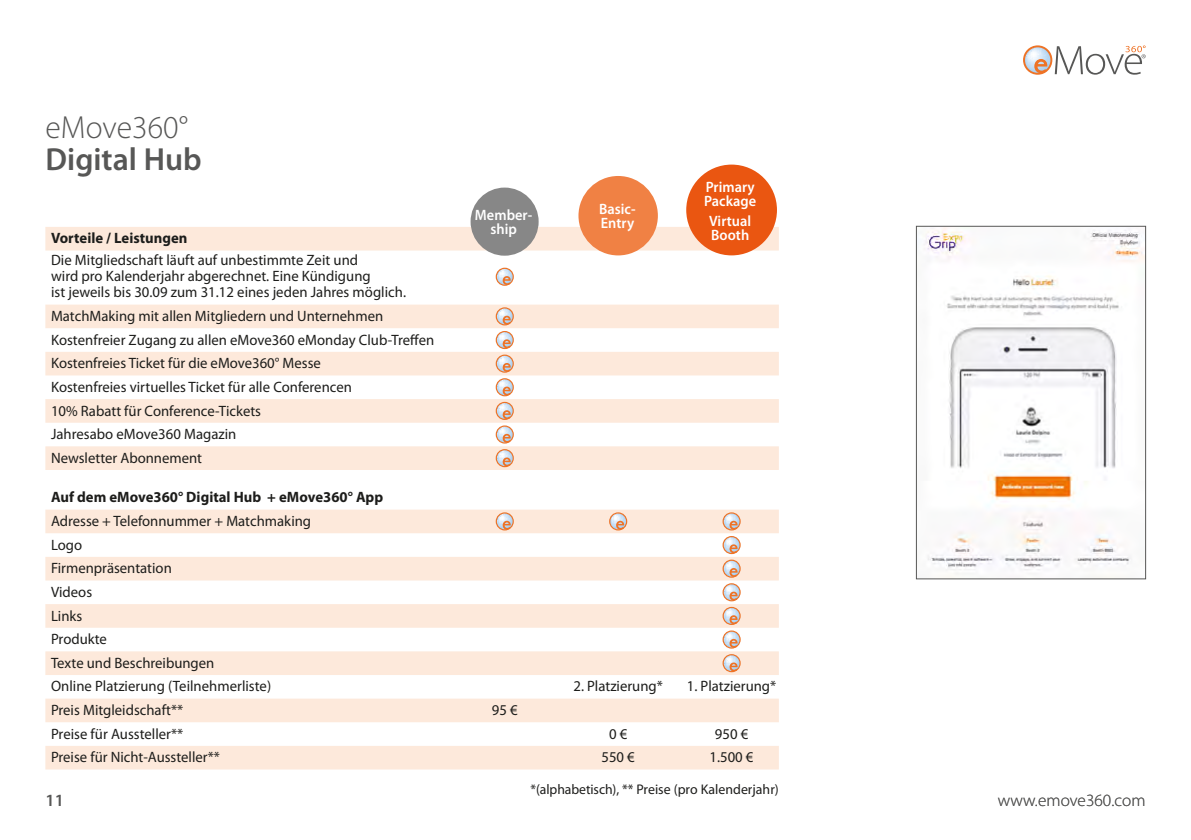
<style>
.page{position:relative;width:1191px;height:840px;background:#fff}
.page>*{position:absolute;margin:0;border:0;box-sizing:border-box;transform-origin:0 0}
.t1{font:600 32px "Myriad Pro";color:#575756}
.t2{font:300 32px "Myriad Pro";color:#575756}
.t3{font:300 17.2px "Myriad Pro";letter-spacing:.005em;color:#575756}
.t4{font:600 17.2px "Myriad Pro";color:#575756}
.t5{font:15px/23.6px "Myriad Pro";color:#1d1d1b}
.t6{font:700 15px "Myriad Pro";color:#1d1d1b}
.t7{font:600 15px/14px "Myriad Pro";color:#fff;scale:.96 1}
.t8{font:14px "Myriad Pro";color:#1d1d1b}
</style>
<div class="page">
<svg style="left:1023px;top:45px;width:122px;height:30px"></svg>
<img style="left:924px;top:228px;width:220px;height:349px">
<div style="left:916px;top:226px;width:230px;height:353px;border:1px solid #575756"></div>
<div style="left:45px;top:227px;width:734px;height:23px;background:#fde9db"></div>
<div style="left:45px;top:304px;width:734px;height:24px;background:#fde9db"></div>
<div style="left:45px;top:351px;width:734px;height:24px;background:#fde9db"></div>
<div style="left:45px;top:399px;width:734px;height:23px;background:#fde9db"></div>
<div style="left:45px;top:446px;width:734px;height:23px;background:#fde9db"></div>
<div style="left:45px;top:509px;width:734px;height:24px;background:#fde9db"></div>
<div style="left:45px;top:556px;width:734px;height:24px;background:#fde9db"></div>
<div style="left:45px;top:603px;width:734px;height:24px;background:#fde9db"></div>
<div style="left:45px;top:651px;width:734px;height:23px;background:#fde9db"></div>
<div style="left:45px;top:698px;width:734px;height:23px;background:#fde9db"></div>
<div style="left:45px;top:745px;width:734px;height:24px;background:#fde9db"></div>
<svg style="left:496px;top:267px;width:18px;height:19px"></svg>
<svg style="left:496px;top:307px;width:18px;height:18px"></svg>
<svg style="left:496px;top:331px;width:18px;height:41px"></svg>
<svg style="left:496px;top:378px;width:18px;height:65px"></svg>
<svg style="left:496px;top:449px;width:18px;height:18px"></svg>
<svg style="left:496px;top:512px;width:18px;height:18px"></svg>
<svg style="left:609px;top:512px;width:18px;height:18px"></svg>
<svg style="left:722px;top:512px;width:18px;height:65px"></svg>
<svg style="left:722px;top:583px;width:18px;height:41px"></svg>
<svg style="left:722px;top:630px;width:18px;height:42px"></svg>
<div style="left:470px;top:187px;width:68px;height:68px;background:#878787;border-radius:50%"></div>
<div style="left:578px;top:176px;width:80px;height:79px;background:#f08144;border-radius:50%"></div>
<div style="left:686px;top:164px;width:91px;height:91px;background:#ea5611;border-radius:50%"></div>
<h1 class="t2" style="left:45px;top:109px;width:144px">eMove360°</h1>
<h1 class="t1" style="left:45px;top:138px;width:158px">Digital Hub</h1>
<p class="t6" style="left:51px;top:228px;width:138px">Vorteile / Leistungen</p>
<p class="t5" style="left:51px;top:252px;width:356px;line-height:16px">Die Mitgliedschaft läuft auf unbestimmte Zeit und<br>wird pro Kalenderjahr abgerechnet. Eine Kündigung<br>ist jeweils bis 30.09 zum 31.12 eines jeden Jahres möglich.</p>
<p class="t5" style="left:51px;top:304px;width:385px">MatchMaking mit allen Mitgliedern und Unternehmen Kostenfreier Zugang zu allen eMove360 eMonday Club-Treffen Kostenfreies Ticket für die eMove360° Messe<br>Kostenfreies virtuelles Ticket für alle Conferencen<br>10% Rabatt für Conference-Tickets<br>Jahresabo eMove360 Magazin<br>Newsletter Abonnement</p>
<p class="t6" style="left:51px;top:487px;width:334px">Auf dem eMove360° Digital Hub + eMove360° App</p>
<p class="t5" style="left:51px;top:508px;width:262px">Adresse + Telefonnummer + Matchmaking<br>Logo<br>Firmenpräsentation<br>Videos<br>Links<br>Produkte<br>Texte und Beschreibungen<br>Online Platzierung (Teilnehmerliste)</p>
<p class="t7" style="left:475px;top:208px;width:60px;text-align:center">Member&shy;ship</p>
<p class="t7" style="left:599px;top:202px;width:40px">Basic-<br>Entry</p>
<p class="t7" style="left:704px;top:179px;width:56px">Primary<br>Package</p>
<p class="t7" style="left:709px;top:213px;width:45px">Virtual<br>Booth</p>
<p class="t5" style="left:573px;top:674px;width:91px">2. Platzierung*</p>
<p class="t5" style="left:687px;top:674px;width:91px">1. Platzierung*</p>
<p class="t5" style="left:51px;top:697px;width:134px">Preis Mitgleidschaft**</p>
<p class="t5" style="left:492px;top:697px;width:27px">95 €</p>
<p class="t5" style="left:51px;top:721px;width:134px">Preise für Aussteller**</p>
<p class="t5" style="left:609px;top:721px;width:20px">0 €</p>
<p class="t5" style="left:715px;top:721px;width:35px">950 €</p>
<p class="t5" style="left:51px;top:744px;width:170px">Preise für Nicht-Aussteller**</p>
<p class="t5" style="left:601px;top:744px;width:35px">550 €</p>
<p class="t5" style="left:709px;top:744px;width:45px">1.500 €</p>
<p class="t4" style="left:45px;top:788px;width:20px">11</p>
<p class="t8" style="left:530px;top:780px;width:250px">*(alphabetisch), ** Preise (pro Kalenderjahr)</p>
<p class="t3" style="left:997px;top:789px;width:149px">www.emove360.com</p>
</div>
